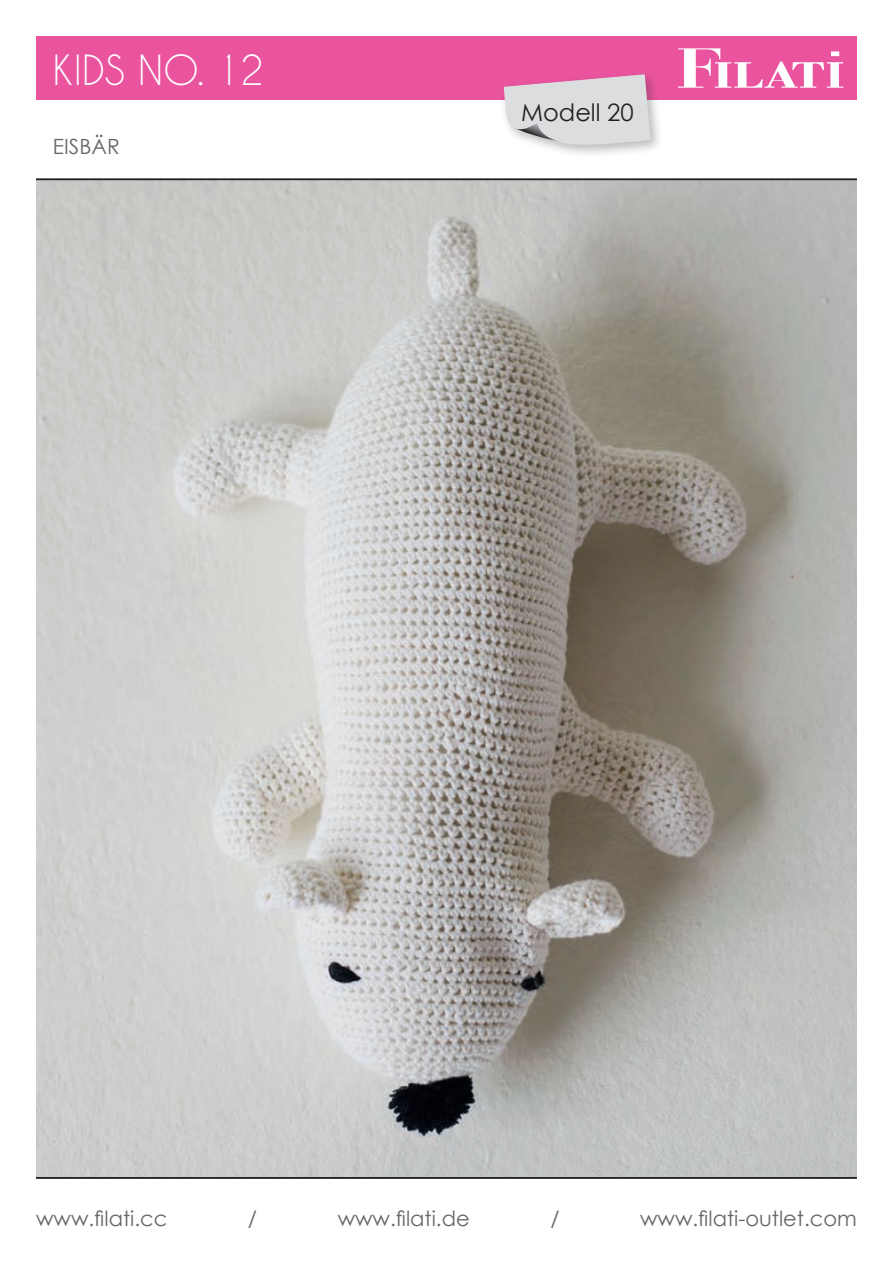
<style>
.page{position:relative;width:893px;height:1263px;background:#fff}
.page>*{position:absolute;margin:0;border:0;box-sizing:border-box;transform-origin:0 0}
.t1{font:39px "Caviar Dreams";color:#fff}
.t2{font:24px "Century Gothic";color:#231f20}
.t3{font:21px "Century Gothic";color:#67676a}
</style>
<div class="page">
<img style="left:36px;top:180px;width:821px;height:997px">
<hr style="left:36px;top:1177px;width:821px;height:1px;background:#231f20">
<hr style="left:36px;top:179px;width:821px;height:1px;background:#231f20">
<div style="left:36px;top:36px;width:821px;height:64px;background:#ea549f"></div>
<svg style="left:678px;top:48px;width:165px;height:40px"></svg>
<div style="left:499px;top:70px;width:165px;height:88px;background:#231f20;opacity:.3"></div>
<svg style="left:504px;top:74px;width:147px;height:76px;background:#dcced7"></svg>
<h1 class="t1" style="left:53px;top:47px;width:213px">KIDS NO. 12</h1>
<p class="t3" style="left:53px;top:131px;width:68px">EISBÄR</p>
<p class="t2" style="left:521px;top:96px;width:114px">Modell 20</p>
<p class="t3" style="left:36px;top:1204px;width:133px">www.filati.cc</p>
<p class="t3" style="left:248px;top:1204px;width:11px">/</p>
<p class="t3" style="left:338px;top:1204px;width:134px">www.filati.de</p>
<p class="t3" style="left:550px;top:1204px;width:11px">/</p>
<p class="t3" style="left:640px;top:1204px;width:218px">www.filati-outlet.com</p>
</div>
